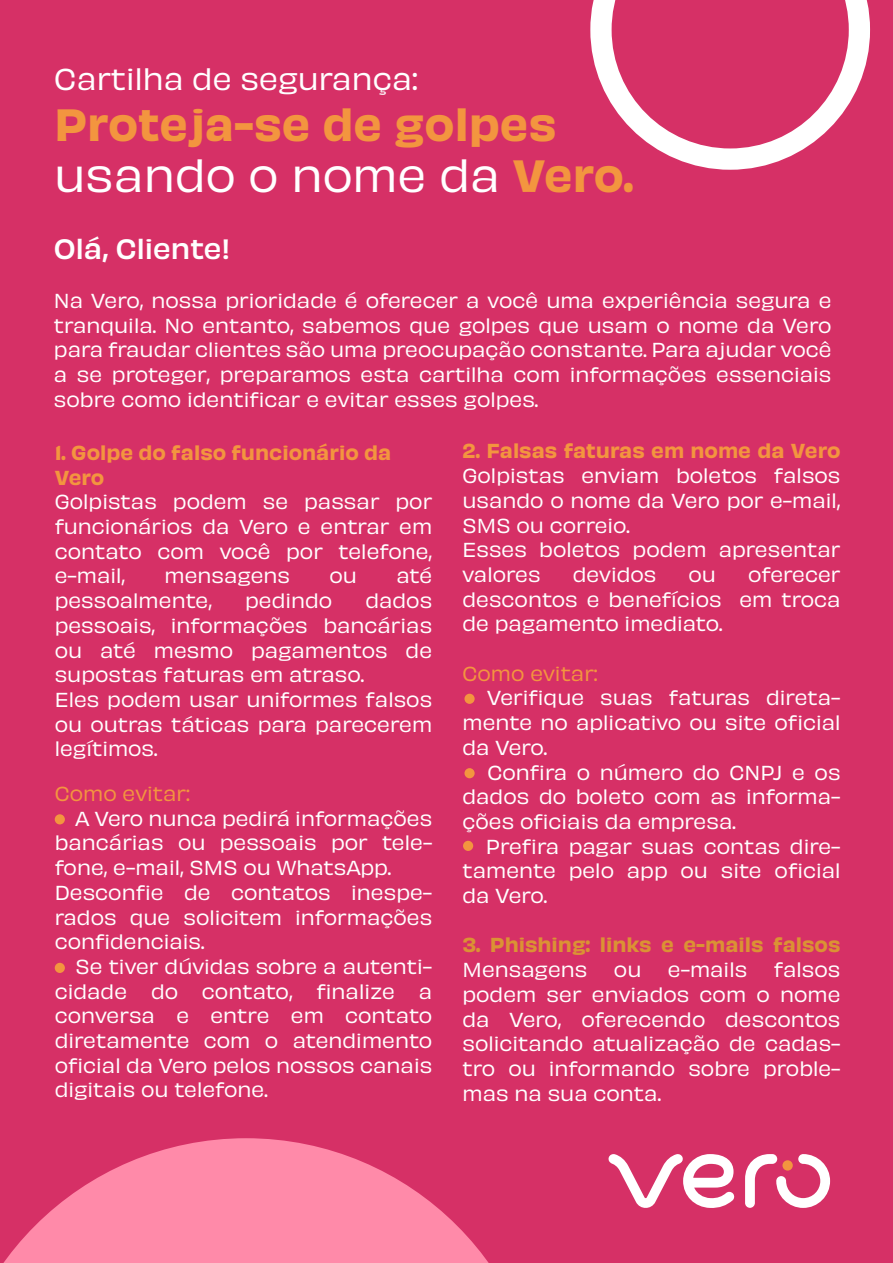
<style>
.page{position:relative;width:893px;height:1263px;background:#fff}
.page>*{position:absolute;margin:0;border:0;box-sizing:border-box;transform-origin:0 0}
.t1{font:42.15px/50.6px "Obviously Var Comp Th";color:#f3953f}
.t2{font:28.05px "Obviously Var Comp Th";color:#fff}
.t3{font:26.1px "Obviously Var Comp Th";color:#fff}
.t4{font:18.9px/24.8px "Obviously Var Comp Th";color:#fff;text-align:justify}
.t5{font:18.9px/24.8px "Obviously Var Comp Th";color:#f3953f}
.t6{font:18.9px "Obviously Var Comp Th";color:#db9234}
.s1{color:#fff}
</style>
<div class="page">
<div style="left:0;top:0;width:892px;height:1263px;background:#d63066"></div>
<svg style="left:745px;top:1154px;width:85px;height:54px"></svg>
<div style="left:782px;top:1160px;width:11px;height:10px;background:#f3953f;border-radius:50%"></div>
<svg style="left:608px;top:1154px;width:127px;height:54px"></svg>
<div style="left:55px;top:814px;width:10px;height:10px;background:#f3953f;border-radius:50%"></div>
<div style="left:464px;top:694px;width:11px;height:10px;background:#f3953f;border-radius:50%"></div>
<svg style="left:3px;top:1138px;width:486px;height:125px;fill:#ff8aa9"></svg>
<svg style="left:590px;top:0;width:280px;height:170px"></svg>
<div style="left:464px;top:768px;width:11px;height:10px;background:#f3953f;border-radius:50%"></div>
<div style="left:463px;top:841px;width:10px;height:10px;background:#f3953f;border-radius:50%"></div>
<div style="left:55px;top:963px;width:10px;height:10px;background:#f3953f;border-radius:50%"></div>
<h2 class="t2" style="left:54px;top:64px;width:365px">Cartilha de segurança:</h2>
<h1 class="t1" style="left:54px;top:101px;width:581px">Proteja-se de golpes <span class="s1">usando o nome da</span> Vero.</h1>
<h3 class="t3" style="left:54px;top:234px;width:178px">Olá, Cliente!</h3>
<p class="t4" style="left:54px;top:289px;width:779px">Na Vero, nossa prioridade é oferecer a você uma experiência segura e tranquila. No entanto, sabemos que golpes que usam o nome da Vero para fraudar clientes são uma preocupação constante. Para ajudar você a se proteger, preparamos esta cartilha com informações essenciais sobre como identificar e evitar esses golpes.</p>
<p class="t5" style="left:55px;top:441px;width:338px">1. Golpe do falso funcionário da<br>Vero</p>
<p class="t4" style="left:55px;top:490px;width:379px">Golpistas podem se passar por funcionários da Vero e entrar em contato com você por telefone, e-mail,</p>
<p class="t4" style="left:165px;top:564px;width:127px">mensagens</p>
<p class="t4" style="left:330px;top:564px;width:29px">ou</p>
<p class="t4" style="left:396px;top:564px;width:37px">até</p>
<p class="t4" style="left:55px;top:589px;width:159px">pessoalmente,</p>
<p class="t4" style="left:245px;top:589px;width:89px">pedindo</p>
<p class="t4" style="left:55px;top:589px;width:379px;text-align:left;text-indent:311px">dados pessoais, informações bancárias ou até mesmo pagamentos de supostas faturas em atraso.<br>Eles podem usar uniformes falsos ou outras táticas para parecerem legítimos.</p>
<p class="t5" style="left:55px;top:782px;width:137px">Como evitar:</p>
<p class="t4" style="left:55px;top:807px;width:379px;text-align:left;text-indent:20px">A Vero nunca pedirá informações bancárias ou pessoais por tele&shy;fone, e-mail, SMS ou WhatsApp.<br>Desconfie de contatos inespe&shy;rados que solicitem informações confidenciais.</p>
<p class="t4" style="left:55px;top:955px;width:379px;text-indent:21px">Se tiver dúvidas sobre a autenti&shy;cidade</p>
<p class="t4" style="left:151px;top:980px;width:29px">do</p>
<p class="t4" style="left:202px;top:980px;width:92px">contato,</p>
<p class="t4" style="left:316px;top:980px;width:80px">finalize</p>
<p class="t4" style="left:55px;top:980px;width:379px;text-indent:364px">a conversa e entre em contato diretamente com o atendimento oficial da Vero pelos nossos canais digitais ou telefone.</p>
<p class="t5" style="left:462px;top:440px;width:380px">2. Falsas faturas em nome da Vero</p>
<p class="t4" style="left:462px;top:464px;width:380px;text-align:left">Golpistas enviam boletos falsos usando o nome da Vero por e-mail,<br>SMS ou correio.<br>Esses boletos podem apresentar valores</p>
<p class="t4" style="left:462px;top:563px;width:380px;text-indent:286px">oferecer descontos e benefícios em troca de pagamento imediato.</p>
<p class="t5" style="left:462px;top:662px;width:137px">Como evitar:</p>
<p class="t4" style="left:462px;top:686px;width:380px;text-indent:25px">Verifique suas faturas direta&shy;mente no aplicativo ou site oficial da Vero.</p>
<p class="t4" style="left:462px;top:761px;width:380px;text-indent:25px">Confira o número do CNPJ e os dados do boleto com as informa&shy;ções oficiais da empresa.</p>
<p class="t4" style="left:462px;top:835px;width:380px;text-indent:23px">Prefira pagar suas contas dire&shy;tamente pelo app ou site oficial da Vero.</p>
<p class="t6" style="left:462px;top:935px;width:380px">3. Phishing: links e e-mails falsos</p>
<p class="t4" style="left:462px;top:958px;width:126px">Mensagens</p>
<p class="t4" style="left:614px;top:958px;width:29px">ou</p>
<p class="t4" style="left:668px;top:958px;width:81px">e-mails</p>
<p class="t4" style="left:573px;top:563px;width:85px">devidos</p>
<p class="t4" style="left:689px;top:563px;width:29px">ou</p>
<p class="t4" style="left:462px;top:958px;width:380px;text-indent:311px">falsos podem ser enviados com o nome da Vero, oferecendo descontos solicitando atualização de cadas&shy;tro ou informando sobre proble&shy;mas na sua conta.</p>
</div>
